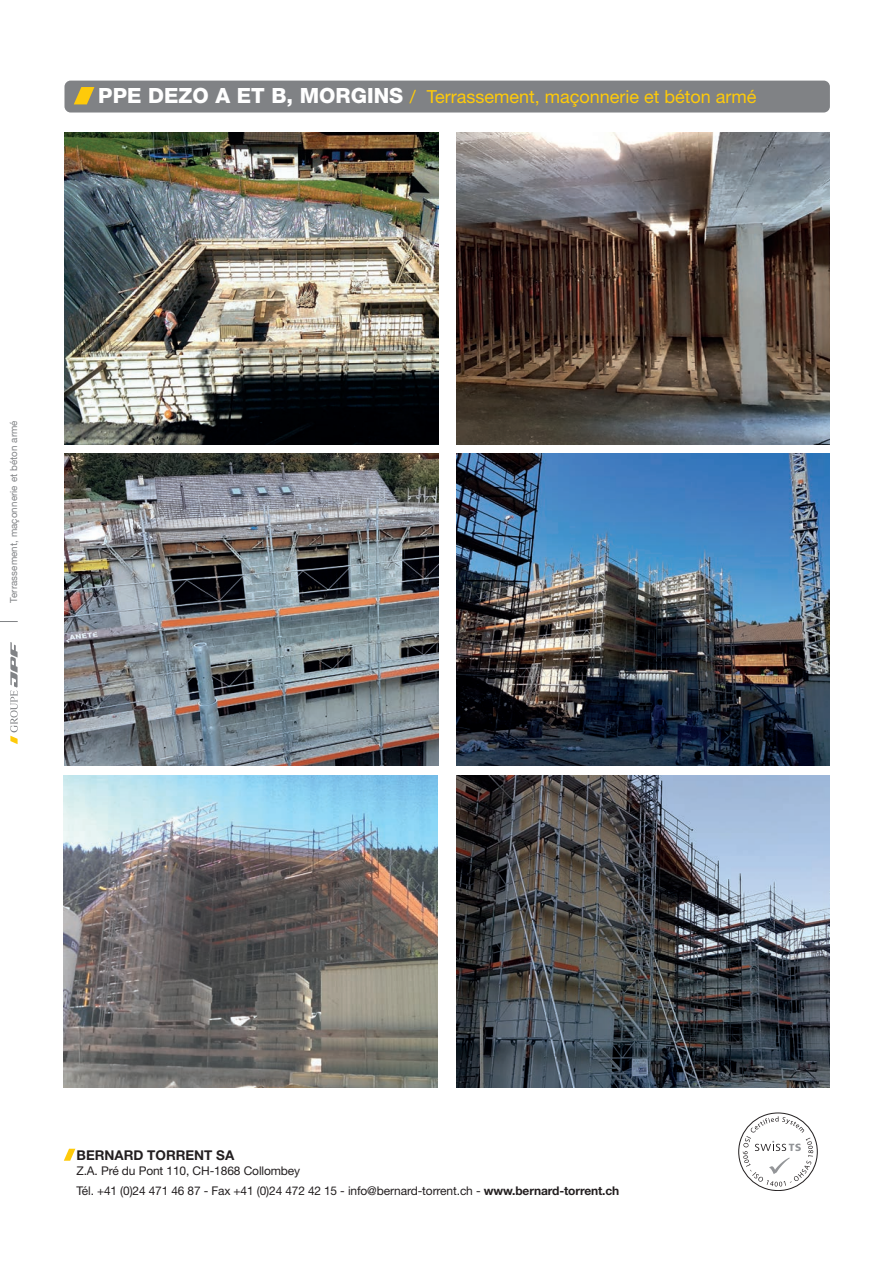
<style>
.page{position:relative;width:893px;height:1263px;background:#fff}
.page>*{position:absolute;margin:0;border:0;box-sizing:border-box;transform-origin:0 0}
.t1{font:18px "Helvetica Neue LT Std";color:#feca0a}
.t2{font:700 13.5px "Helvetica Neue LT Std";color:#231f20}
.t3{font:12px/19.5px "Helvetica Neue LT Std";letter-spacing:-.01em;color:#231f20}
.t4{font:9.75px "Helvetica Neue LT Std";letter-spacing:.01em;color:#808285}
.s1{font-weight:800;font-size:21px;color:#fff}
.s2{font-weight:700}
</style>
<div class="page">
<div style="left:64px;top:81px;width:766px;height:32px;background:#808285;border-radius:6px"></div>
<svg style="left:74px;top:87px;width:20px;height:17px"></svg>
<svg style="left:64px;top:1149px;width:11px;height:12px"></svg>
<svg style="left:0;top:621px;width:18px;height:1px"></svg>
<svg style="left:10px;top:642px;width:8px;height:102px"></svg>
<div style="left:738px;top:1113px;width:79px;height:78px;border:1px solid #231f20;border-radius:50%"></div>
<svg style="left:743px;top:1116px;width:70px;height:70px"></svg>
<img style="left:65px;top:454px;width:374px;height:312px">
<img style="left:64px;top:132px;width:374px;height:312px">
<img style="left:456px;top:132px;width:374px;height:312px">
<img style="left:456px;top:454px;width:374px;height:312px">
<img style="left:456px;top:776px;width:374px;height:312px">
<img style="left:64px;top:776px;width:373px;height:312px">
<h1 class="t1" style="left:98px;top:86px;width:660px"><span class="s1">PPE DEZO A ET B, MORGINS</span> / Terrassement, maçonnerie et béton armé</h1>
<p class="t4" style="left:8px;top:603px;width:184px;rotate:-90deg">Terrassement, maçonnerie et béton armé</p>
<p class="t2" style="left:77px;top:1146px;width:159px">BERNARD TORRENT SA</p>
<p class="t3" style="left:77px;top:1161px;width:544px">Z.A. Pré du Pont 110, CH-1868 Collombey<br>Tél. +41 (0)24 471 46 87 - Fax +41 (0)24 472 42 15 - info@bernard-torrent.ch - <span class="s2">www.bernard-torrent.ch</span></p>
</div>
